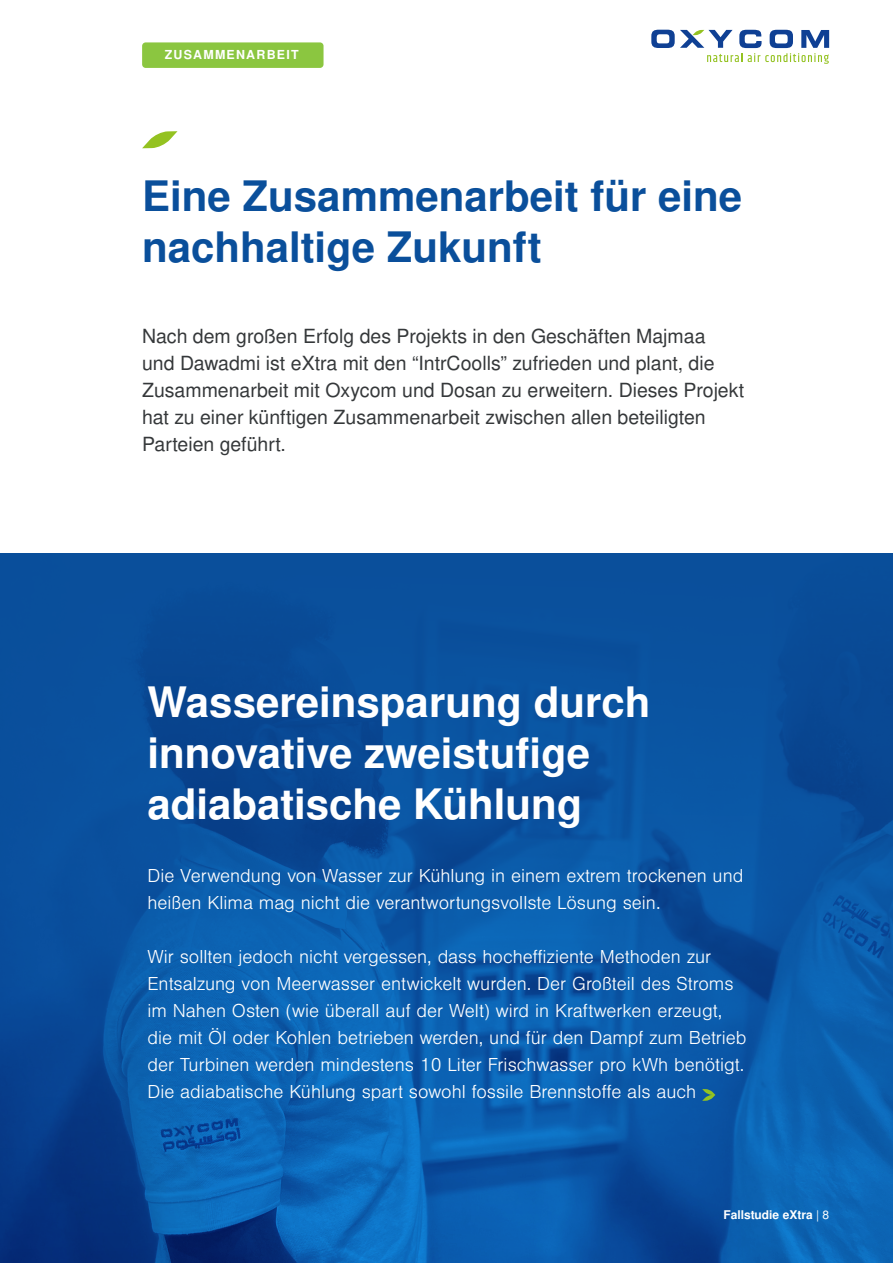
<style>
.page{position:relative;width:893px;height:1263px;background:#fff}
.page>*{position:absolute;margin:0;border:0;box-sizing:border-box;transform-origin:0 0}
.t1{font:700 42px/51px "Nimbus San L";color:#fff}
.t2{font:700 42px/51px "Nimbus San L";color:#0a4f9b}
.t3{font:300 19.5px/27px "Nimbus San";color:#fff}
.t4{font:19.5px/27px "Nimbus San L";color:#35383a}
.t5{font:700 12.45px "Nimbus San L";letter-spacing:.1em;color:#fff}
.t6{font:700 12px "Nimbus San L";color:#fff}
.s1{font-weight:400}
</style>
<div class="page">
<svg style="left:651px;top:30px;width:178px;height:34px"></svg>
<img style="left:0;top:553px;width:893px;height:710px">
<svg style="left:142px;top:131px;width:36px;height:17px"></svg>
<svg style="left:702px;top:1089px;width:13px;height:12px"></svg>
<div style="left:142px;top:42px;width:182px;height:26px;background:#8bc640;border-radius:4px"></div>
<p class="t5" style="left:165px;top:46px;width:135px">ZUSAMMENARBEIT</p>
<p class="t2" style="left:142px;top:170px;width:601px">Eine Zusammenarbeit für eine nachhaltige Zukunft</p>
<p class="t4" style="left:142px;top:322px;width:604px">Nach dem großen Erfolg des Projekts in den Geschäften Majmaa<br>und Dawadmi ist eXtra mit den “IntrCoolls” zufrieden und plant, die Zusammenarbeit mit Oxycom und Dosan zu erweitern. Dieses Projekt hat zu einer künftigen Zusammenarbeit zwischen allen beteiligten Parteien geführt.</p>
<p class="t1" style="left:147px;top:676px;width:505px">Wassereinsparung durch innovative zweistufige adiabatische Kühlung</p>
<p class="t3" style="left:147px;top:863px;width:597px">Die Verwendung von Wasser zur Kühlung in einem extrem trockenen und heißen Klima mag nicht die verantwortungsvollste Lösung sein.</p>
<p class="t3" style="left:147px;top:944px;width:601px">Wir sollten jedoch nicht vergessen, dass hocheffiziente Methoden zur Entsalzung von Meerwasser entwickelt wurden. Der Großteil des Stroms im Nahen Osten (wie überall auf der Welt) wird in Kraftwerken erzeugt, die mit Öl oder Kohlen betrieben werden, und für den Dampf zum Betrieb der Turbinen werden mindestens 10 Liter Frischwasser pro kWh benötigt.<br>Die adiabatische Kühlung spart sowohl fossile Brennstoffe als auch</p>
<p class="t6" style="left:723px;top:1206px;width:107px">Fallstudie eXtra <span class="s1">| 8</span></p>
</div>
